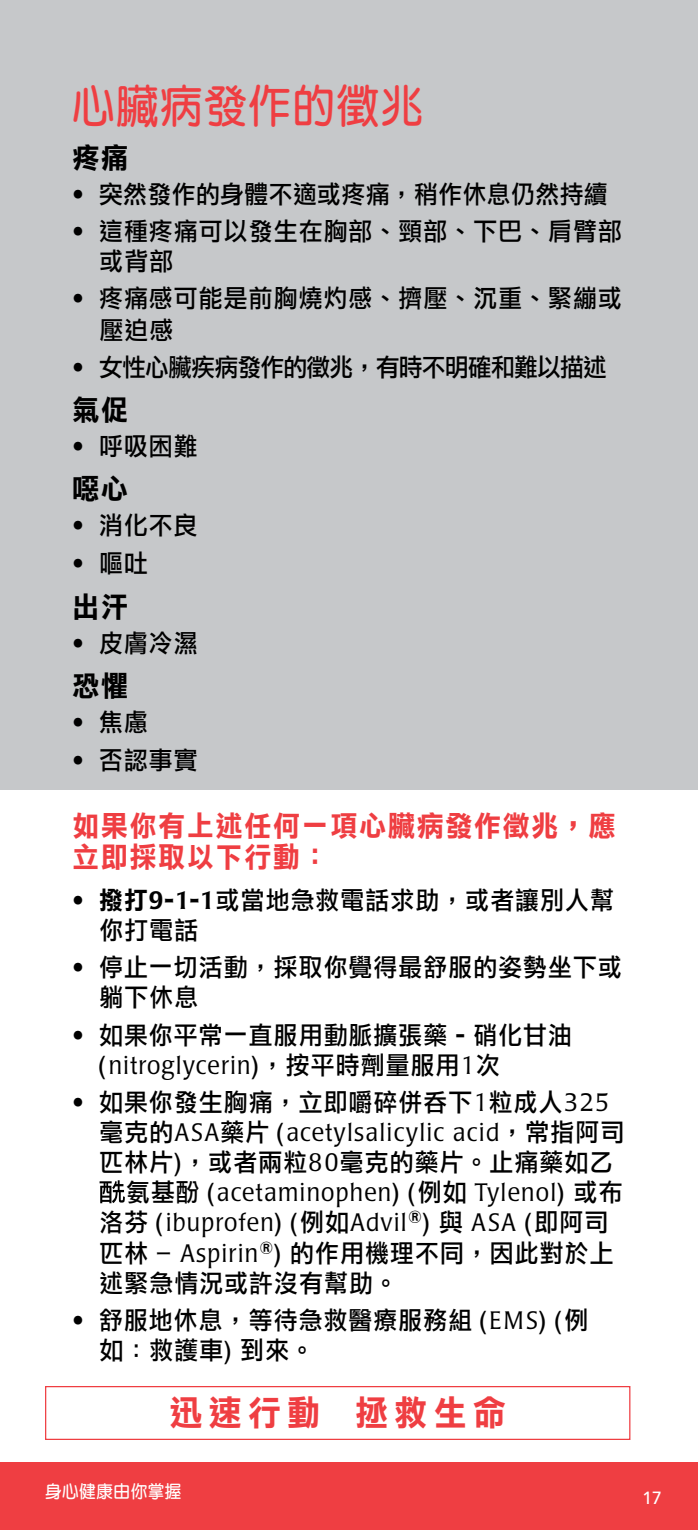
<style>
.page{position:relative;width:698px;height:1530px;background:#fff}
.page>*{position:absolute;margin:0;border:0;box-sizing:border-box;transform-origin:0 0}
.t1{font:700 45px "Yen Round";letter-spacing:.03em;color:#ef3e42;scale:.95 1}
.t2{font:35px "DF Li Hei Bd HK BF";letter-spacing:.18em;color:#ef3e42;scale:.95 1}
.t3{font:28.75px/31.2px "DF Li Hei Bd HK BF";letter-spacing:.05em;color:#ef3e42;scale:.95 1}
.t4{font:28.75px "DF Li Hei Bd HK BF";letter-spacing:.05em;color:#000;scale:.95 1}
.t5{font:25px/30px "DF Li Hei Md HK BF";letter-spacing:.05em;color:#000;scale:.95 1}
.t6{font:300 25px/30px "Poppl Laudatio";letter-spacing:.05em;color:#000;scale:.95 1}
.t7{font:25px "DF Li Hei Md HK BF";letter-spacing:-.03em;color:#000;scale:.95 1}
.t8{font:25px "DF Li Hei Md HK BF";letter-spacing:.02em;color:#000;scale:.95 1}
.t9{font:700 17.5px "Yen Round";letter-spacing:.03em;color:#fff;scale:.95 1}
.t10{font:500 17.5px "Avenir";color:#fff}
.s1{font-family:"Avenir"}
.s2{font-family:"DF Li Hei Bd HK BF"}
.s3{font-family:"Poppl Laudatio";font-weight:500}
.s4{font-family:"DF Li Hei Md HK BF";font-weight:400}
.s5{font-family:"Poppl Laudatio";font-weight:300}
</style>
<div class="page">
<div style="left:0;top:0;width:698px;height:790px;background:#c6c8ca"></div>
<div style="left:45px;top:1386px;width:585px;height:54px;border:1px solid #ef3e42"></div>
<svg style="left:99px;top:1180px;width:26px;height:23px"></svg>
<div style="left:0;top:1462px;width:698px;height:68px;background:#ef3e42"></div>
<h1 class="t1" style="left:72px;top:83px;width:371px">心臟病發作的徵兆</h1>
<p class="t4" style="left:72px;top:143px;width:60px">疼痛</p>
<p class="t8" style="left:72px;top:182px;width:565px"><span class="s1">•</span> 突然發作的身體不適或疼痛，稍作休息仍然持續</p>
<p class="t5" style="left:100px;top:217px;width:551px;text-indent:-28px"><span class="s1">•</span> 這種疼痛可以發生在胸部、頸部、下巴、肩臂部或背部</p>
<p class="t5" style="left:100px;top:284px;width:551px;line-height:31.2px;text-indent:-28px"><span class="s1">•</span> 疼痛感可能是前胸燒灼感、擠壓、沉重、緊繃或壓迫感</p>
<p class="t7" style="left:72px;top:354px;width:564px"><span class="s1">•</span> 女性心臟疾病發作的徵兆，有時不明確和難以描述</p>
<p class="t4" style="left:72px;top:395px;width:60px">氣促</p>
<p class="t5" style="left:72px;top:432px;width:134px"><span class="s1">•</span> 呼吸困難</p>
<p class="t4" style="left:72px;top:474px;width:60px">噁心</p>
<p class="t5" style="left:72px;top:511px;width:134px"><span class="s1">•</span> 消化不良</p>
<p class="t5" style="left:72px;top:549px;width:81px"><span class="s1">•</span> 嘔吐</p>
<p class="t4" style="left:72px;top:592px;width:60px">出汗</p>
<p class="t5" style="left:72px;top:629px;width:134px"><span class="s1">•</span> 皮膚冷濕</p>
<p class="t4" style="left:72px;top:671px;width:60px">恐懼</p>
<p class="t5" style="left:72px;top:708px;width:81px"><span class="s1">•</span> 焦慮</p>
<p class="t5" style="left:72px;top:745px;width:134px"><span class="s1">•</span> 否認事實</p>
<p class="t3" style="left:72px;top:811px;width:574px">如果你有上述任何一項心臟病發作徵兆，應立即採取以下行動：</p>
<p class="t5" style="left:100px;top:886px;width:543px;text-indent:-28px"><span class="s1">•</span> <span class="s2">撥打</span><span class="s3">9-1-1</span>或當地急救電話求助，或者讓別人幫你打電話</p>
<p class="t5" style="left:100px;top:953px;width:551px;text-indent:-28px"><span class="s1">•</span> 停止一切活動，採取你覺得最舒服的姿勢坐下或躺下休息</p>
<p class="t5" style="left:72px;top:1020px;width:527px"><span class="s1">•</span> 如果你平常一直服用動脈擴張藥–硝化甘油</p>
<p class="t6" style="left:100px;top:1050px;width:423px"><span class="s4">(</span>nitroglycerin<span class="s4">)，按平時劑量服用</span>1<span class="s4">次</span></p>
<p class="t5" style="left:72px;top:1088px;width:567px"><span class="s1">•</span> 如果你發生胸痛，立即嚼碎併吞下<span class="s5">1</span>粒成人<span class="s5">325</span></p>
<p class="t6" style="left:100px;top:1118px;width:553px"><span class="s4">毫克的</span>ASA<span class="s4">藥片 (</span>acetylsalicylic acid<span class="s4">，常指阿司</span></p>
<p class="t5" style="left:100px;top:1148px;width:542px">匹林片)，或者兩粒<span class="s5">80</span>毫克的藥片。止痛藥如乙</p>
<p class="t6" style="left:100px;top:1178px;width:551px;text-indent:26px"><span class="s4">氨基酚 (</span>acetaminophen<span class="s4">) (例如</span> Tylenol<span class="s4">) 或布洛芬 (</span>ibuprofen<span class="s4">) (例如</span>Advil<sup>®</sup><span class="s4">) 與</span> ASA <span class="s4">(即阿司</span></p>
<p class="t5" style="left:100px;top:1239px;width:542px">匹林 <span class="s5">– Aspirin</span><sup>®</sup>) 的作用機理不同，因此對於上述緊急情況或許沒有幫助。</p>
<p class="t5" style="left:100px;top:1306px;width:516px;text-indent:-28px"><span class="s1">•</span> 舒服地休息，等待急救醫療服務組 (<span class="s5">EMS</span>) (例如：救護車) 到來。</p>
<h2 class="t2" style="left:169px;top:1395px;width:356px">迅速行動 拯救生命</h2>
<p class="t9" style="left:45px;top:1482px;width:145px">身心健康由你掌握</p>
<p class="t10" style="left:642px;top:1488px;width:21px">17</p>
</div>
